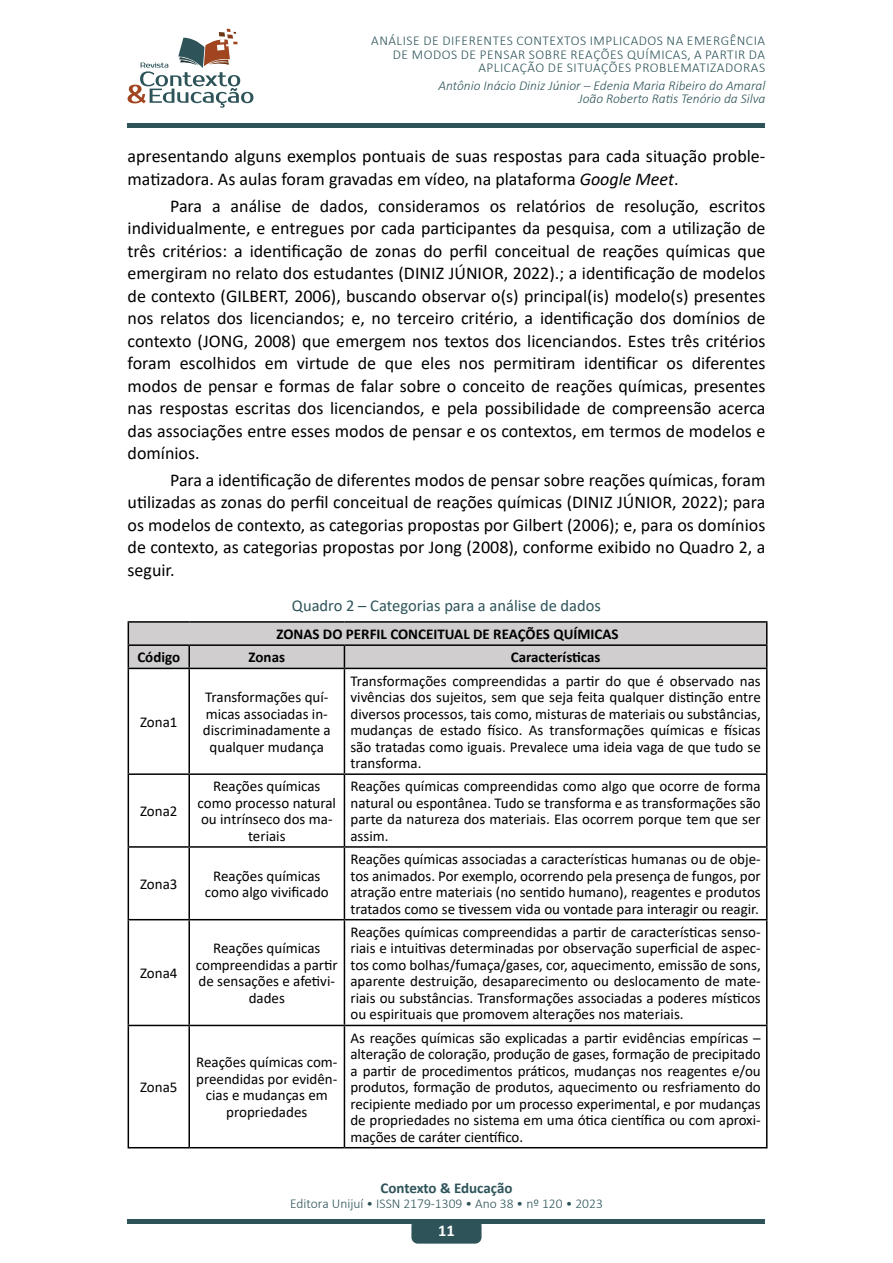
<style>
.page{position:relative;width:893px;height:1263px;background:#fff}
.page>*{position:absolute;margin:0;border:0;box-sizing:border-box;transform-origin:0 0}
.t1{font:18px/22.5px "Calibri";color:#000;text-align:justify}
.t2{font:16.5px "Calibri";color:#2e5459}
.t3{font:700 16.5px "Calibri";color:#fff}
.t4{font:15px/16.5px "Calibri";color:#000;text-align:center}
.t5{font:700 15px "Calibri";color:#000}
.t6{font:700 15px "Calibri";letter-spacing:-.005em;color:#2e5459}
.t7{font:300 13.5px/13.5px "Calibri";letter-spacing:.04em;color:#2e5459;text-align:right}
.t8{font:italic 300 13.5px/13.5px "Calibri";color:#2e5459;text-align:right}
.t9{font:300 13.5px "Calibri";color:#2e5459}
.s1{font-style:italic}
</style>
<div class="page">
<div style="left:128px;top:1219px;width:637px;height:5px;background:#2e5459"></div>
<div style="left:411px;top:1219px;width:71px;height:24px;background:#2e5459;border-radius:6px"></div>
<div style="left:128px;top:123px;width:637px;height:5px;background:#2e5459"></div>
<svg style="left:128px;top:29px;width:125px;height:79px"></svg>
<hr style="left:128px;top:621px;width:61px;height:2px;background:#000">
<hr style="left:189px;top:621px;width:155px;height:2px;background:#000">
<hr style="left:344px;top:621px;width:423px;height:2px;background:#000">
<svg style="left:128px;top:622px;width:639px;height:46px;background:#c3c1c1"></svg>
<hr style="left:128px;top:668px;width:61px;height:1px;background:#000">
<hr style="left:128px;top:669px;width:1px;height:104px;background:#000">
<hr style="left:189px;top:668px;width:155px;height:1px;background:#000">
<hr style="left:188px;top:669px;width:2px;height:104px;background:#000">
<hr style="left:344px;top:668px;width:423px;height:1px;background:#000">
<hr style="left:344px;top:669px;width:1px;height:104px;background:#000">
<hr style="left:766px;top:669px;width:1px;height:104px;background:#000">
<hr style="left:128px;top:773px;width:61px;height:2px;background:#000">
<hr style="left:128px;top:775px;width:1px;height:71px;background:#000">
<hr style="left:189px;top:773px;width:155px;height:2px;background:#000">
<hr style="left:188px;top:775px;width:2px;height:71px;background:#000">
<hr style="left:344px;top:773px;width:423px;height:2px;background:#000">
<hr style="left:344px;top:775px;width:1px;height:71px;background:#000">
<hr style="left:766px;top:775px;width:1px;height:71px;background:#000">
<hr style="left:128px;top:846px;width:61px;height:2px;background:#000">
<hr style="left:128px;top:848px;width:1px;height:71px;background:#000">
<hr style="left:189px;top:846px;width:155px;height:2px;background:#000">
<hr style="left:188px;top:848px;width:2px;height:71px;background:#000">
<hr style="left:344px;top:846px;width:423px;height:2px;background:#000">
<hr style="left:344px;top:848px;width:1px;height:71px;background:#000">
<hr style="left:766px;top:848px;width:1px;height:71px;background:#000">
<hr style="left:128px;top:919px;width:61px;height:1px;background:#000">
<hr style="left:128px;top:920px;width:1px;height:105px;background:#000">
<hr style="left:189px;top:919px;width:155px;height:1px;background:#000">
<hr style="left:188px;top:920px;width:2px;height:105px;background:#000">
<hr style="left:344px;top:919px;width:423px;height:1px;background:#000">
<hr style="left:344px;top:920px;width:1px;height:105px;background:#000">
<hr style="left:766px;top:920px;width:1px;height:105px;background:#000">
<hr style="left:128px;top:1025px;width:61px;height:1px;background:#000">
<hr style="left:128px;top:1026px;width:1px;height:121px;background:#000">
<hr style="left:189px;top:1025px;width:155px;height:1px;background:#000">
<hr style="left:188px;top:1026px;width:2px;height:121px;background:#000">
<hr style="left:344px;top:1025px;width:423px;height:1px;background:#000">
<hr style="left:344px;top:1026px;width:1px;height:121px;background:#000">
<hr style="left:766px;top:1026px;width:1px;height:121px;background:#000">
<hr style="left:128px;top:1147px;width:61px;height:1px;background:#000">
<hr style="left:189px;top:1147px;width:155px;height:1px;background:#000">
<hr style="left:344px;top:1147px;width:423px;height:1px;background:#000">
<p class="t7" style="left:371px;top:34px;width:395px">ANÁLISE DE DIFERENTES CONTEXTOS IMPLICADOS NA EMERGÊNCIA<br>DE MODOS DE PENSAR SOBRE REAÇÕES QUÍMICAS, A PARTIR DA<br>APLICAÇÃO DE SITUAÇÕES PROBLEMATIZADORAS</p>
<p class="t8" style="left:438px;top:79px;width:328px">Antônio Inácio Diniz Júnior – Edenia Maria Ribeiro do Amaral<br>João Roberto Ratis Tenório da Silva</p>
<p class="t1" style="left:128px;top:145px;width:639px">apresentando alguns exemplos pontuais de suas respostas para cada situação proble&shy;matizadora. As aulas foram gravadas em vídeo, na plataforma <span class="s1">Google Meet</span>.</p>
<p class="t1" style="left:128px;top:194px;width:639px;text-indent:43px">Para a análise de dados, consideramos os relatórios de resolução, escritos individualmente, e entregues por cada participantes da pesquisa, com a utilização de três critérios: a identificação de zonas do perfil conceitual de reações químicas que emergiram no relato dos estudantes (DINIZ JÚNIOR, 2022).; a identificação de modelos de contexto (GILBERT, 2006), buscando observar o(s) principal(is) modelo(s) presentes nos relatos dos licenciandos; e, no terceiro critério, a identificação dos domínios de contexto (JONG, 2008) que emergem nos textos dos licenciandos. Estes três critérios foram escolhidos em virtude de que eles nos permitiram identificar os diferentes modos de pensar e formas de falar sobre o conceito de reações químicas, presentes nas respostas escritas dos licenciandos, e pela possibilidade de compreensão acerca das associações entre esses modos de pensar e os contextos, em termos de modelos e domínios.</p>
<p class="t1" style="left:128px;top:468px;width:639px;text-indent:43px">Para a identificação de diferentes modos de pensar sobre reações químicas, foram utilizadas as zonas do perfil conceitual de reações químicas (DINIZ JÚNIOR, 2022); para os modelos de contexto, as categorias propostas por Gilbert (2006); e, para os domínios de contexto, as categorias propostas por Jong (2008), conforme exibido no Quadro 2, a seguir.</p>
<p class="t2" style="left:292px;top:594px;width:311px">Quadro 2 – Categorias para a análise de dados</p>
<p class="t5" style="left:276px;top:623px;width:344px">ZONAS DO PERFIL CONCEITUAL DE REAÇÕES QUÍMICAS</p>
<p class="t5" style="left:137px;top:647px;width:44px">Código</p>
<p class="t5" style="left:249px;top:647px;width:38px">Zonas</p>
<p class="t5" style="left:511px;top:647px;width:91px">Características</p>
<p class="t4" style="left:140px;top:713px;width:39px">Zona1</p>
<p class="t4" style="left:140px;top:802px;width:39px">Zona2</p>
<p class="t4" style="left:203px;top:688px;width:129px">Transformações quí&shy;micas associadas in&shy;discriminadamente a qualquer mudança</p>
<p class="t4" style="left:350px;top:672px;width:412px;text-align:justify">Transformações compreendidas a partir do que é observado nas vivências dos sujeitos, sem que seja feita qualquer distinção entre diversos processos, tais como, misturas de materiais ou substâncias, mudanças de estado físico. As transformações químicas e físicas são tratadas como iguais. Prevalece uma ideia vaga de que tudo se transforma.</p>
<p class="t4" style="left:198px;top:778px;width:140px">Reações químicas como processo natural ou intrínseco dos ma&shy;teriais</p>
<p class="t4" style="left:350px;top:778px;width:412px;text-align:justify">Reações químicas compreendidas como algo que ocorre de forma natural ou espontânea. Tudo se transforma e as transformações são parte da natureza dos materiais. Elas ocorrem porque tem que ser assim.</p>
<p class="t4" style="left:140px;top:875px;width:39px">Zona3</p>
<p class="t4" style="left:205px;top:867px;width:125px">Reações químicas como algo vivificado</p>
<p class="t4" style="left:140px;top:964px;width:39px">Zona4</p>
<p class="t4" style="left:196px;top:940px;width:143px">Reações químicas compreendidas a partir de sensações e afetivi&shy;dades</p>
<p class="t4" style="left:140px;top:1078px;width:39px">Zona5</p>
<p class="t4" style="left:196px;top:1054px;width:143px">Reações químicas com&shy;preendidas por evidên&shy;cias e mudanças em propriedades</p>
<p class="t4" style="left:350px;top:850px;width:412px;text-align:justify">Reações químicas associadas a características humanas ou de obje&shy;tos animados. Por exemplo, ocorrendo pela presença de fungos, por atração entre materiais (no sentido humano), reagentes e produtos tratados como se tivessem vida ou vontade para interagir ou reagir.</p>
<p class="t4" style="left:350px;top:923px;width:412px;text-align:justify">Reações químicas compreendidas a partir de características senso&shy;riais e intuitivas determinadas por observação superficial de aspec&shy;tos como bolhas/fumaça/gases, cor, aquecimento, emissão de sons, aparente destruição, desaparecimento ou deslocamento de mate&shy;riais ou substâncias. Transformações associadas a poderes místicos ou espirituais que promovem alterações nos materiais.</p>
<p class="t4" style="left:350px;top:1029px;width:412px;text-align:justify">As reações químicas são explicadas a partir evidências empíricas – alteração de coloração, produção de gases, formação de precipitado a partir de procedimentos práticos, mudanças nos reagentes e/ou produtos, formação de produtos, aquecimento ou resfriamento do recipiente mediado por um processo experimental, e por mudanças de propriedades no sistema em uma ótica científica ou com aproxi&shy;mações de caráter científico.</p>
<p class="t6" style="left:380px;top:1177px;width:134px">Contexto &amp; Educação</p>
<p class="t9" style="left:290px;top:1195px;width:314px">Editora Unijuí • ISSN 2179-1309 • Ano 38 • nº 120 • 2023</p>
<p class="t3" style="left:438px;top:1219px;width:18px">11</p>
</div>
